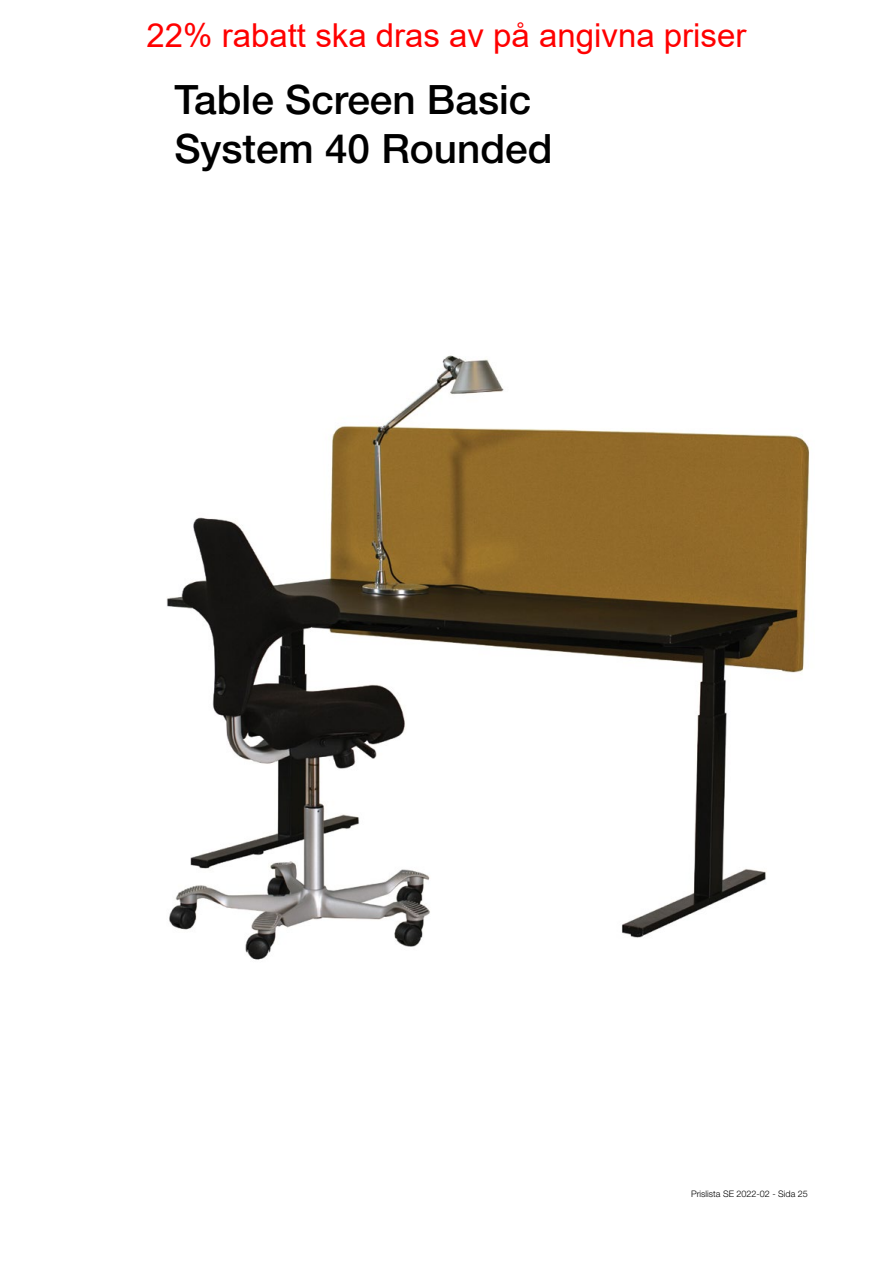
<style>
.page{position:relative;width:893px;height:1263px;background:#fff}
.page>*{position:absolute;margin:0;border:0;box-sizing:border-box;transform-origin:0 0}
.t1{font:500 40.5px/48.6px "Helvetica Neue LT Std";color:#000}
.t2{font:33px "Arial";color:#f00}
.t3{font:300 9px "Helvetica Neue LT Pro";color:#000}
</style>
<div class="page">
<img style="left:166px;top:355px;width:644px;height:605px">
<p class="t2" style="left:147px;top:13px;width:601px">22% rabatt ska dras av på angivna priser</p>
<p class="t1" style="left:174px;top:75px;width:380px">Table Screen Basic<br>System 40 Rounded</p>
<p class="t3" style="left:691px;top:1188px;width:118px">Prislista SE 2022-02 - Sida 25</p>
</div>
